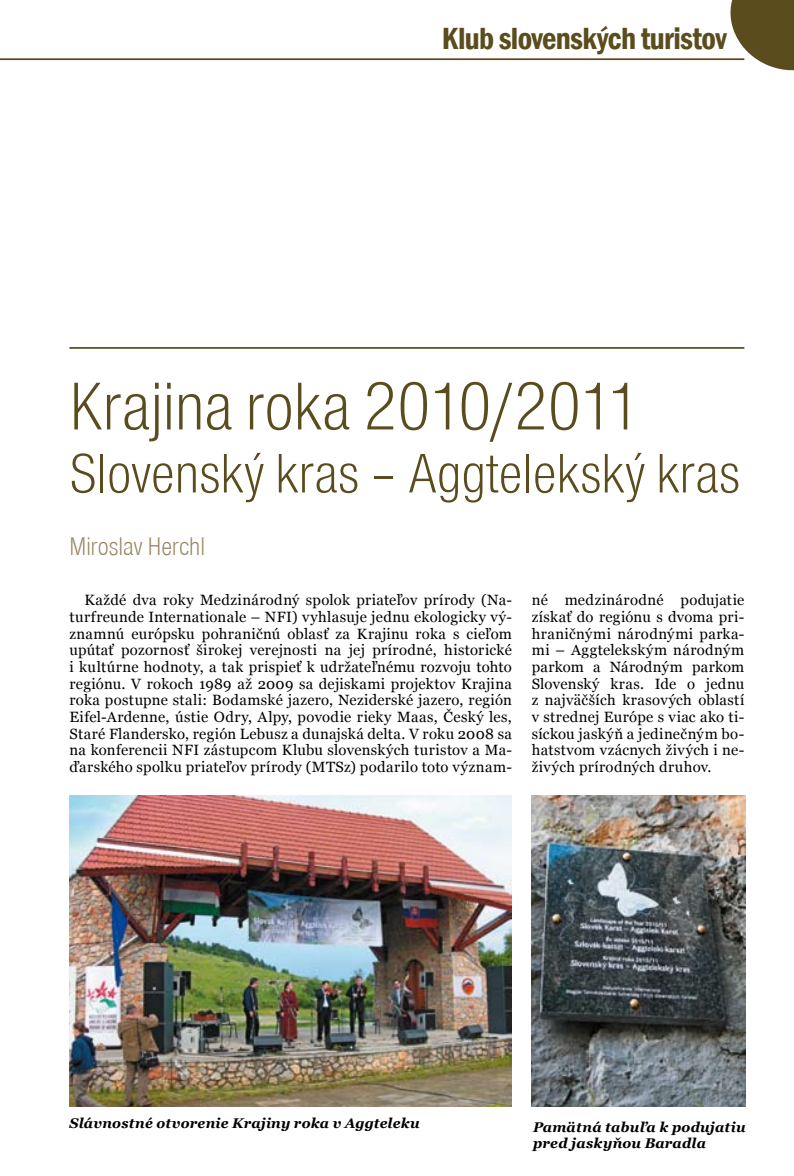
<style>
.page{position:relative;width:794px;height:1176px;background:#fff}
.page>*{position:absolute;margin:0;border:0;box-sizing:border-box;transform-origin:0 0}
.t1{font:300 condensed 70px "Nimbus Sans DEE";color:#5a4c1d}
.t2{font:300 condensed 57.75px "Nimbus Sans DEE";color:#5a4c1d}
.t3{font:600 condensed 31.5px "Franklin Gothic";letter-spacing:-.02em;color:#5a4c1d}
.t4{font:300 condensed 26.25px "Nimbus Sans DEE";color:#95855e}
.t5{font:14.88px/16.6px "Georgia";letter-spacing:.02em;color:#000;text-align:justify}
.t6{font:italic 700 14px/15.8px "Georgia";letter-spacing:.015em;color:#000}
</style>
<div class="page">
<svg style="left:721px;top:0;width:73px;height:77px"></svg>
<hr style="left:0;top:58px;width:744px;height:2px;background:#5a4c1d">
<img style="left:69px;top:796px;width:443px;height:310px">
<img style="left:532px;top:795px;width:213px;height:311px">
<hr style="left:69px;top:347px;width:675px;height:2px;background:#5a4c1d">
<h3 class="t3" style="left:442px;top:17px;width:286px">Klub slovenských turistov</h3>
<h1 class="t1" style="left:69px;top:368px;width:572px">Krajina roka 2010/2011</h1>
<h2 class="t2" style="left:69px;top:441px;width:672px">Slovenský kras – Aggtelekský kras</h2>
<h3 class="t4" style="left:69px;top:532px;width:137px">Miroslav Herchl</h3>
<p class="t5" style="left:69px;top:592px;width:444px;text-indent:15px">Každé dva roky Medzinárodný spolok priateľov prírody (Na&shy;turfreunde Internationale – NFI) vyhlasuje jednu ekologicky vý&shy;znamnú európsku pohraničnú oblasť za Krajinu roka s cieľom upútať pozornosť širokej verejnosti na jej prírodné, historické i kultúrne hodnoty, a tak prispieť k udržateľnému rozvoju tohto regiónu. V rokoch 1989 až 2009 sa dejiskami projektov Krajina roka postupne stali: Bodamské jazero, Neziderské jazero, región Eifel-Ardenne, ústie Odry, Alpy, povodie rieky Maas, Český les, Staré Flandersko, región Lebusz a dunajská delta. V roku 2008 sa na konferencii NFI zástupcom Klubu slovenských turistov a Ma&shy;ďarského spolku priateľov prírody (MTSz) podarilo toto význam-</p>
<p class="t5" style="left:532px;top:592px;width:214px">né medzinárodné podujatie získať do regiónu s dvoma pri&shy;hraničnými národnými parka&shy;mi – Aggtelekským národným parkom a Národným parkom Slovenský kras. Ide o jednu z najväčších krasových oblastí v strednej Európe s viac ako ti&shy;síckou jaskýň a jedinečným bo&shy;hatstvom vzácnych živých i ne&shy;živých prírodných druhov.</p>
<p class="t6" style="left:69px;top:1115px;width:352px">Slávnostné otvorenie Krajiny roka v Aggteleku</p>
<p class="t6" style="left:533px;top:1119px;width:214px">Pamätná tabuľa k podujatiu pred jaskyňou Baradla</p>
</div>
